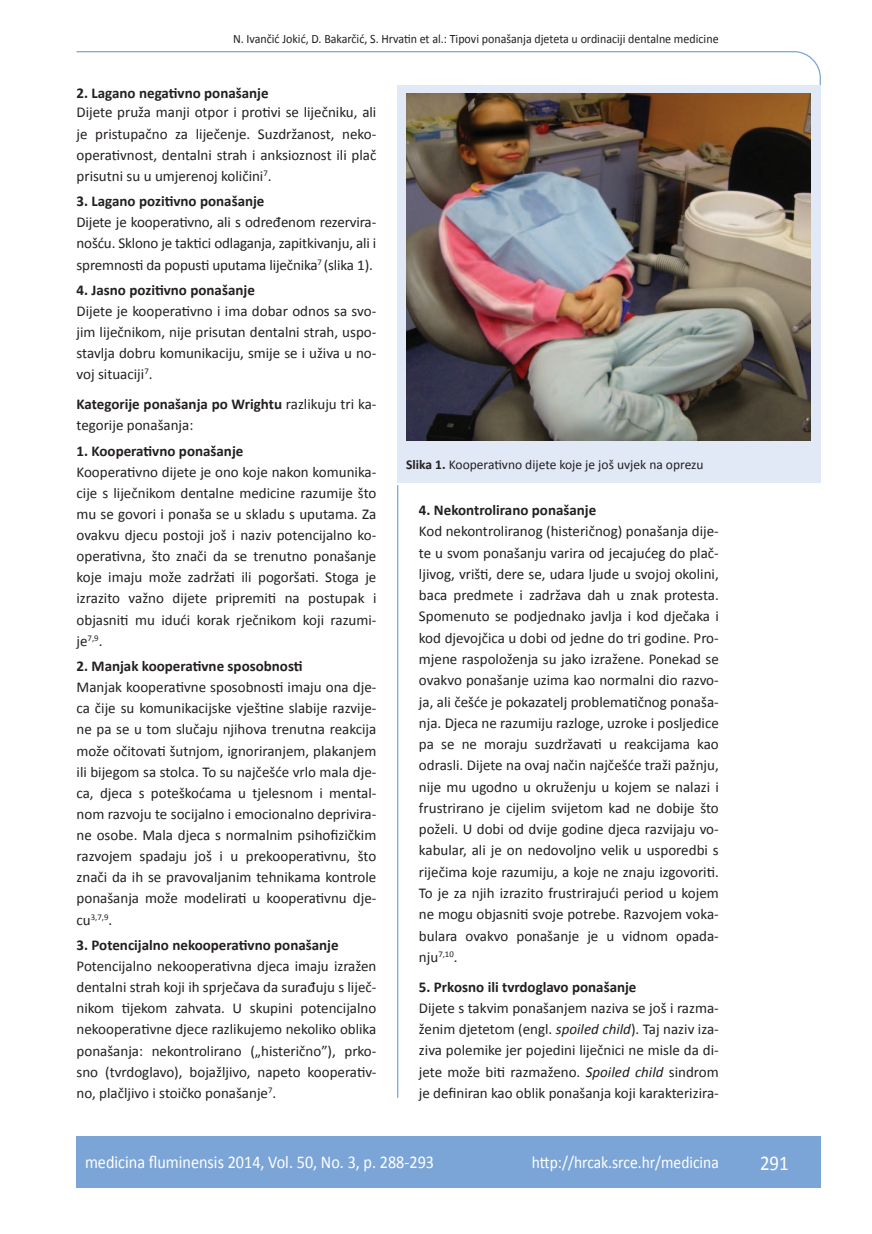
<style>
.page{position:relative;width:872px;height:1234px;background:#fff}
.page>*{position:absolute;margin:0;border:0;box-sizing:border-box;transform-origin:0 0}
.t1{font:21px "Calibri";color:#fff;scale:.9 1}
.t2{font:18px "Calibri";color:#fff;scale:.9 1}
.t3{font:17.25px "Calibri";color:#fff;scale:.9 1}
.t4{font:15px/21.1px "Calibri";color:#231f20;text-align:justify}
.t5{font:700 15px "Calibri";color:#231f20}
.t6{font:13.5px "Calibri";color:#231f20}
.t7{font:12.75px "Calibri";color:#231f20;scale:.94 1}
.t8{font:8.7px "Calibri";color:#231f20}
.s1{font-weight:700}
.s2{font-size:15px}
.s3{font-style:italic}
</style>
<div class="page">
<svg style="left:76px;top:51px;width:745px;height:275px"></svg>
<hr style="left:397px;top:485px;width:1px;height:612px;background:#7ca5d7">
<div style="left:77px;top:1135px;width:744px;height:51px;background:#7ca5d7"></div>
<div style="left:398px;top:85px;width:423px;height:397px;background:#e1e9f6"></div>
<img style="left:406px;top:94px;width:404px;height:346px">
<p class="t7" style="left:233px;top:30px;width:518px">N. Ivančić Jokić, D. Bakarčić, S. Hrvatin et al.: Tipovi ponašanja djeteta u ordinaciji dentalne medicine</p>
<p class="t5" style="left:77px;top:84px;width:194px">2. Lagano negativno ponašanje</p>
<p class="t4" style="left:77px;top:101px;width:301px">Dijete pruža manji otpor i protivi se liječniku, ali je pristupačno za liječenje. Suzdržanost, neko&shy;operativnost, dentalni strah i anksioznost ili plač prisutni su u umjerenoj količini<sup>7</sup>.</p>
<p class="t5" style="left:77px;top:192px;width:189px">3. Lagano pozitivno ponašanje</p>
<p class="t4" style="left:77px;top:211px;width:301px">Dijete je kooperativno, ali s određenom rezervira&shy;nošću. Sklono je taktici odlaganja, zapitkivanju, ali i spremnosti da popusti uputama liječnika<sup>7</sup> (slika 1).</p>
<p class="t5" style="left:77px;top:280px;width:180px">4. Jasno pozitivno ponašanje</p>
<p class="t4" style="left:77px;top:300px;width:301px">Dijete je kooperativno i ima dobar odnos sa svo&shy;jim liječnikom, nije prisutan dentalni strah, uspo&shy;stavlja dobru komunikaciju, smije se i uživa u no&shy;voj situaciji<sup>7</sup>.</p>
<p class="t4" style="left:77px;top:393px;width:301px"><span class="s1">Kategorije ponašanja po Wrightu</span> razlikuju tri ka&shy;tegorije ponašanja:</p>
<p class="t5" style="left:77px;top:441px;width:168px">1. Kooperativno ponašanje</p>
<p class="t4" style="left:77px;top:460px;width:301px">Kooperativno dijete je ono koje nakon komunika&shy;cije s liječnikom dentalne medicine razumije što mu se govori i ponaša se u skladu s uputama. Za ovakvu djecu postoji još i naziv potencijalno ko&shy;operativna, što znači da se trenutno ponašanje koje imaju može zadržati ili pogoršati. Stoga je izrazito važno dijete pripremiti na postupak i objasniti mu idući korak rječnikom koji razumi&shy;je<sup>7,9</sup>.</p>
<p class="t5" style="left:77px;top:656px;width:227px">2. Manjak kooperativne sposobnosti</p>
<p class="t4" style="left:77px;top:675px;width:301px">Manjak kooperativne sposobnosti imaju ona dje&shy;ca čije su komunikacijske vještine slabije razvije&shy;ne pa se u tom slučaju njihova trenutna reakcija može očitovati šutnjom, ignoriranjem, plakanjem ili bijegom sa stolca. To su najčešće vrlo mala dje&shy;ca, djeca s poteškoćama u tjelesnom i mental&shy;nom razvoju te socijalno i emocionalno deprivira&shy;ne osobe. Mala djeca s normalnim psihofizičkim razvojem spadaju još i u prekooperativnu, što znači da ih se pravovaljanim tehnikama kontrole ponašanja može modelirati u kooperativnu dje-</p>
<p class="t8" style="left:77px;top:911px;width:37px"><span class="s2">cu</span>3,7,9<span class="s2">.</span></p>
<p class="t5" style="left:77px;top:935px;width:263px">3. Potencijalno nekooperativno ponašanje</p>
<p class="t4" style="left:77px;top:954px;width:301px">Potencijalno nekooperativna djeca imaju izražen dentalni strah koji ih sprječava da surađuju s liječ&shy;nikom tijekom zahvata. U skupini potencijalno nekooperativne djece razlikujemo nekoliko oblika ponašanja: nekontrolirano („histerično”), prko&shy;sno (tvrdoglavo), bojažljivo, napeto kooperativ&shy;no, plačljivo i stoičko ponašanje<sup>7</sup>.</p>
<p class="t6" style="left:406px;top:456px;width:299px"><span class="s1">Slika 1.</span> Kooperativno dijete koje je još uvjek na oprezu</p>
<p class="t5" style="left:419px;top:500px;width:179px">4. Nekontrolirano ponašanje</p>
<p class="t4" style="left:419px;top:520px;width:301px">Kod nekontroliranog (histeričnog) ponašanja dije&shy;te u svom ponašanju varira od jecajućeg do plač&shy;ljivog, vrišti, dere se, udara ljude u svojoj okolini, baca predmete i zadržava dah u znak protesta.<br>Spomenuto se podjednako javlja i kod dječaka i kod djevojčica u dobi od jedne do tri godine. Pro&shy;mjene raspoloženja su jako izražene. Ponekad se ovakvo ponašanje uzima kao normalni dio razvo&shy;ja, ali češće je pokazatelj problematičnog ponaša&shy;nja. Djeca ne razumiju razloge, uzroke i posljedice pa se ne moraju suzdržavati u reakcijama kao odrasli. Dijete na ovaj način najčešće traži pažnju, nije mu ugodno u okruženju u kojem se nalazi i frustrirano je cijelim svijetom kad ne dobije što poželi. U dobi od dvije godine djeca razvijaju vo&shy;kabular, ali je on nedovoljno velik u usporedbi s riječima koje razumiju, a koje ne znaju izgovoriti.<br>To je za njih izrazito frustrirajući period u kojem ne mogu objasniti svoje potrebe. Razvojem voka&shy;bulara ovakvo ponašanje je u vidnom opada&shy;nju<sup>7,10</sup>.</p>
<p class="t5" style="left:419px;top:976px;width:219px">5. Prkosno ili tvrdoglavo ponašanje</p>
<p class="t4" style="left:419px;top:996px;width:301px">Dijete s takvim ponašanjem naziva se još i razma&shy;ženim djetetom (engl. <span class="s3">spoiled child</span>). Taj naziv iza&shy;ziva polemike jer pojedini liječnici ne misle da di&shy;jete može biti razmaženo. <span class="s3">Spoiled child</span> sindrom je definiran kao oblik ponašanja koji karakterizira-</p>
<p class="t2" style="left:85px;top:1150px;width:389px">medicina fluminensis 2014, Vol. 50, No. 3, p. 288-293</p>
<p class="t3" style="left:532px;top:1151px;width:209px">http://hrcak.srce.hr/medicina</p>
<h1 class="t1" style="left:760px;top:1149px;width:33px">291</h1>
</div>
